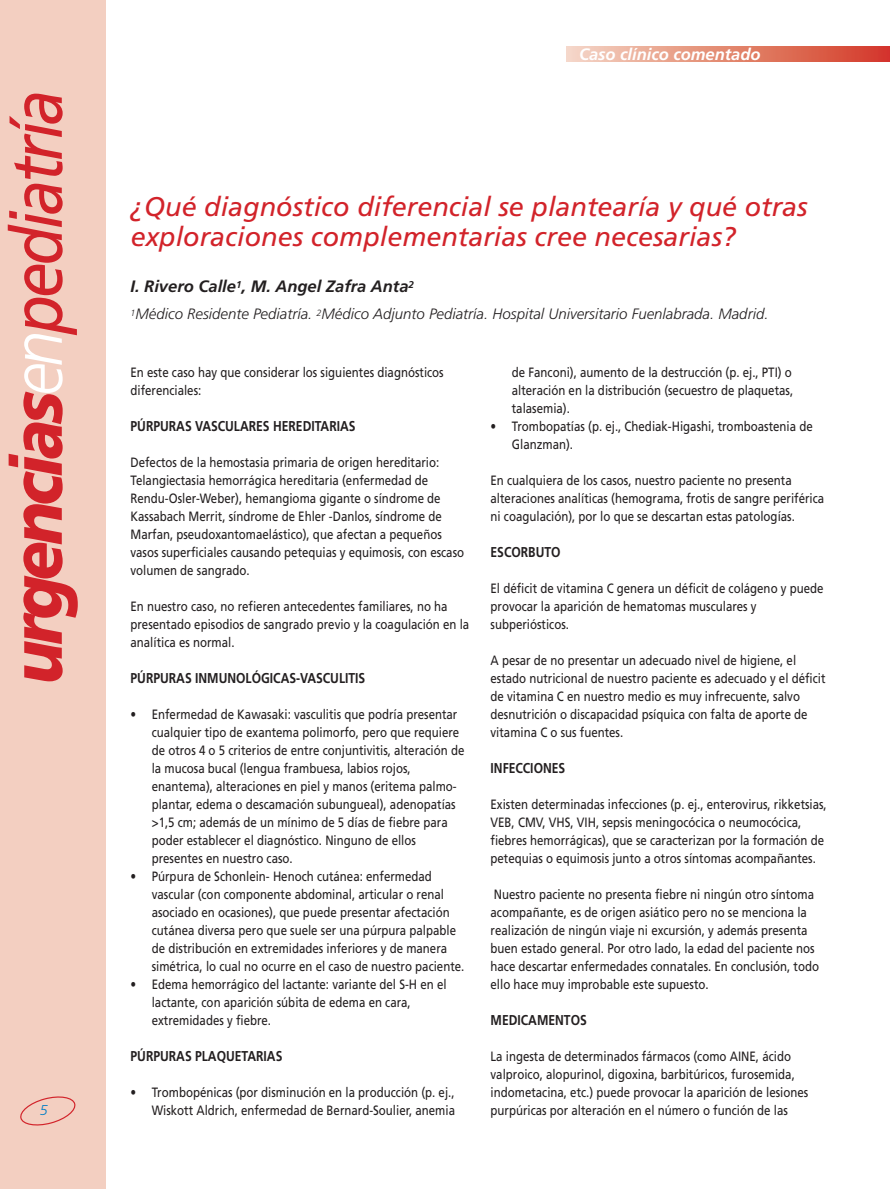
<style>
.page{position:relative;width:890px;height:1189px;background:#fff}
.page>*{position:absolute;margin:0;border:0;box-sizing:border-box;transform-origin:0 0}
.t1{font:italic 900 72px "Frutiger";letter-spacing:-.06em;color:#d2232a;scale:.9 1}
.t2{font:italic 27px/30px "Frutiger";color:#d2232a}
.t3{font:italic 700 16.5px "Frutiger";color:#231f20}
.t4{font:italic 700 16.5px "Frutiger";color:#fff}
.t5{font:italic 300 15px "Frutiger";color:#231f20}
.t6{font:700 14.25px "Frutiger";color:#231f20;scale:.85 1}
.t7{font:italic 300 14.25px "Frutiger";color:#007dc5}
.t8{font:13.5px/18px "Frutiger";color:#231f20;scale:.85 1}
.s1{font-weight:300;color:#fff}
.s2{font-weight:400}
</style>
<div class="page">
<div style="left:0;top:0;width:105px;height:1188px;background:#f3cfc1"></div>
<svg style="left:566px;top:47px;width:323px;height:15px;background:#e38773"></svg>
<svg style="left:20px;top:1096px;width:56px;height:30px"></svg>
<h1 class="t1" style="left:8px;top:684px;width:662px;rotate:-90deg">urgencias<span class="s1">en</span><span class="s2">pediatría</span></h1>
<p class="t7" style="left:40px;top:1104px;width:9px">5</p>
<p class="t4" style="left:579px;top:48px;width:183px">Caso clínico comentado</p>
<h2 class="t2" style="left:131px;top:194px;width:678px">¿Qué diagnóstico diferencial se plantearía y qué otras exploraciones complementarias cree necesarias?</h2>
<p class="t3" style="left:130px;top:280px;width:285px">I. Rivero Calle<sup>1</sup>, M. Angel Zafra Anta<sup>2</sup></p>
<p class="t5" style="left:130px;top:308px;width:639px"><sup>1</sup>Médico Residente Pediatría. <sup>2</sup>Médico Adjunto Pediatría. Hospital Universitario Fuenlabrada. Madrid.</p>
<p class="t8" style="left:130px;top:364px;width:370px">En este caso hay que considerar los siguientes diagnósticos diferenciales:</p>
<p class="t6" style="left:130px;top:420px;width:266px">PÚRPURAS VASCULARES HEREDITARIAS</p>
<p class="t8" style="left:130px;top:454px;width:394px">Defectos de la hemostasia primaria de origen hereditario:<br>Telangiectasia hemorrágica hereditaria (enfermedad de Rendu-Osler-Weber), hemangioma gigante o síndrome de Kassabach Merrit, síndrome de Ehler -Danlos, síndrome de Marfan, pseudoxantomaelástico), que afectan a pequeños vasos superficiales causando petequias y equimosis, con escaso volumen de sangrado.</p>
<p class="t8" style="left:130px;top:598px;width:400px">En nuestro caso, no refieren antecedentes familiares, no ha presentado episodios de sangrado previo y la coagulación en la analítica es normal.</p>
<p class="t6" style="left:130px;top:672px;width:278px">PÚRPURAS INMUNOLÓGICAS-VASCULITIS</p>
<p class="t8" style="left:152px;top:706px;width:369px;text-indent:-21px">• Enfermedad de Kawasaki: vasculitis que podría presentar cualquier tipo de exantema polimorfo, pero que requiere de otros 4 o 5 criterios de entre conjuntivitis, alteración de la mucosa bucal (lengua frambuesa, labios rojos, enantema), alteraciones en piel y manos (eritema palmo&shy;plantar, edema o descamación subungueal), adenopatías &gt;1,5 cm; además de un mínimo de 5 días de fiebre para poder establecer el diagnóstico. Ninguno de ellos presentes en nuestro caso.</p>
<p class="t8" style="left:152px;top:868px;width:369px;text-indent:-21px">• Púrpura de Schonlein- Henoch cutánea: enfermedad vascular (con componente abdominal, articular o renal asociado en ocasiones), que puede presentar afectación cutánea diversa pero que suele ser una púrpura palpable de distribución en extremidades inferiores y de manera simétrica, lo cual no ocurre en el caso de nuestro paciente.</p>
<p class="t8" style="left:152px;top:976px;width:348px;text-indent:-21px">• Edema hemorrágico del lactante: variante del S-H en el lactante, con aparición súbita de edema en cara, extremidades y fiebre.</p>
<p class="t6" style="left:130px;top:1050px;width:180px">PÚRPURAS PLAQUETARIAS</p>
<p class="t8" style="left:130px;top:1084px;width:383px;text-align:right">• Trombopénicas (por disminución en la producción (p. ej.,<br>Wiskott Aldrich, enfermedad de Bernard-Soulier, anemia</p>
<p class="t8" style="left:511px;top:364px;width:332px;text-align:justify">de Fanconi), aumento de la destrucción (p. ej., PTI) o alteración en la distribución (secuestro de plaquetas, talasemia).</p>
<p class="t8" style="left:511px;top:418px;width:355px;text-indent:-21px">• Trombopatías (p. ej., Chediak-Higashi, tromboastenia de<br>Glanzman).</p>
<p class="t8" style="left:490px;top:472px;width:394px">En cualquiera de los casos, nuestro paciente no presenta alteraciones analíticas (hemograma, frotis de sangre periférica ni coagulación), por lo que se descartan estas patologías.</p>
<p class="t6" style="left:490px;top:546px;width:84px">ESCORBUTO</p>
<p class="t8" style="left:490px;top:580px;width:393px">El déficit de vitamina C genera un déficit de colágeno y puede provocar la aparición de hematomas musculares y subperiósticos.</p>
<p class="t8" style="left:490px;top:652px;width:395px">A pesar de no presentar un adecuado nivel de higiene, el estado nutricional de nuestro paciente es adecuado y el déficit de vitamina C en nuestro medio es muy infrecuente, salvo desnutrición o discapacidad psíquica con falta de aporte de vitamina C o sus fuentes.</p>
<p class="t6" style="left:490px;top:762px;width:89px">INFECCIONES</p>
<p class="t8" style="left:490px;top:796px;width:397px">Existen determinadas infecciones (p. ej., enterovirus, rikketsias, VEB, CMV, VHS, VIH, sepsis meningocócica o neumocócica, fiebres hemorrágicas), que se caracterizan por la formación de petequias o equimosis junto a otros síntomas acompañantes.</p>
<p class="t8" style="left:490px;top:886px;width:388px">Nuestro paciente no presenta fiebre ni ningún otro síntoma acompañante, es de origen asiático pero no se menciona la realización de ningún viaje ni excursión, y además presenta buen estado general. Por otro lado, la edad del paciente nos hace descartar enfermedades connatales. En conclusión, todo ello hace muy improbable este supuesto.</p>
<p class="t6" style="left:490px;top:1014px;width:115px">MEDICAMENTOS</p>
<p class="t8" style="left:490px;top:1048px;width:375px">La ingesta de determinados fármacos (como AINE, ácido valproico, alopurinol, digoxina, barbitúricos, furosemida, indometacina, etc.) puede provocar la aparición de lesiones purpúricas por alteración en el número o función de las</p>
</div>
